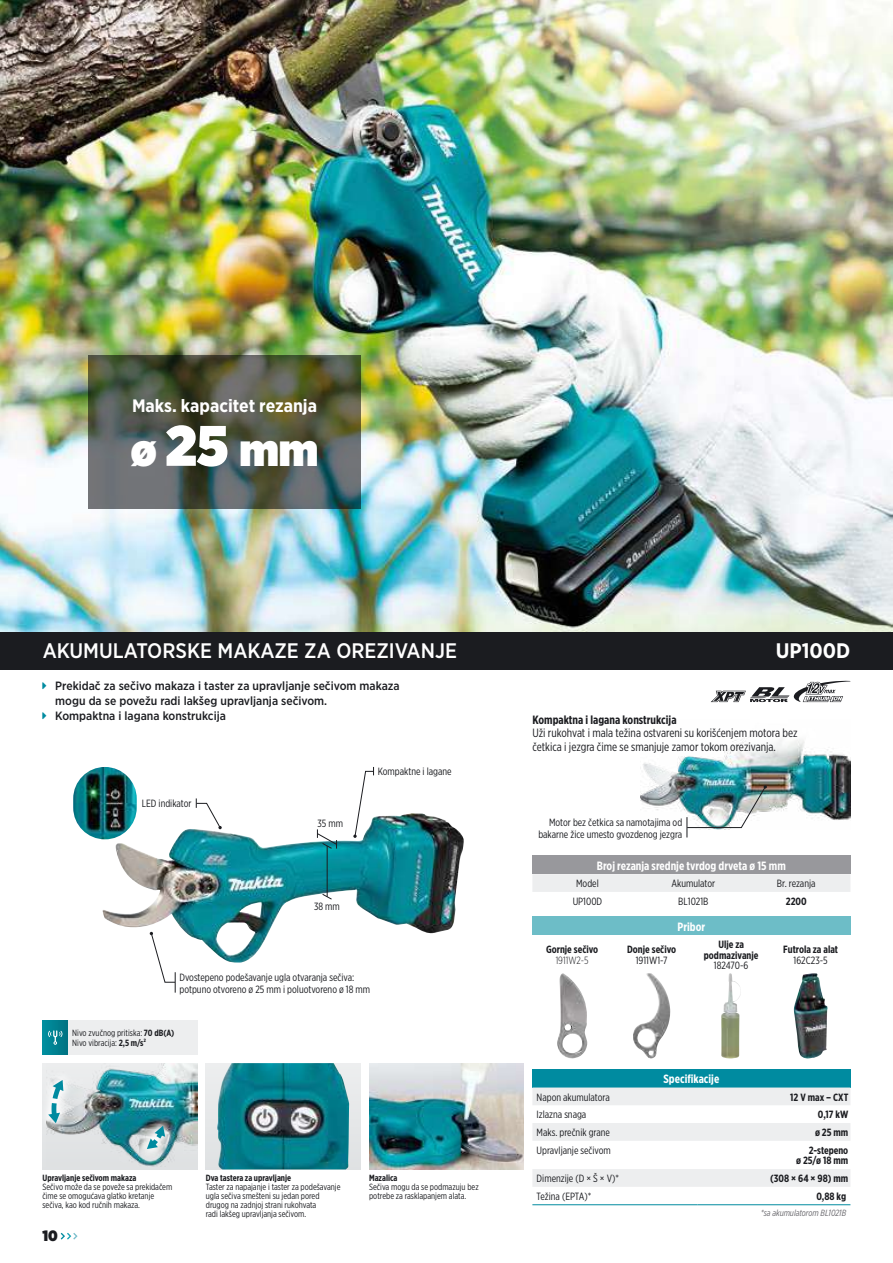
<style>
.page{position:relative;width:893px;height:1263px;background:#fff}
.page>*{position:absolute;margin:0;border:0;box-sizing:border-box;transform-origin:0 0}
.t1{font:900 45px "Gotham Narrow";color:#fff}
.t2{font:500 21px "Gotham Narrow";color:#fff}
.t3{font:700 21px "Gotham Narrow";color:#fff}
.t4{font:700 18px "Gotham Narrow";color:#fff}
.t5{font:900 15px "Gotham Narrow";color:#1b1c20}
.t6{font:500 12px/15px "Gotham Narrow";color:#1b1c20}
.t7{font:12px/13.5px "Gotham X Narrow";color:#1b1c20}
.t8{font:700 12px "Gotham X Narrow";color:#fff}
.t9{font:700 12px "Gotham X Narrow";color:#1b1c20}
.t10{font:10.5px/12px "Gotham X Narrow";color:#1b1c20}
.t11{font:700 10.5px/10.5px "Gotham X Narrow";color:#1b1c20;text-align:right}
.t12{font:300 10.5px "Gotham X Narrow";color:#1b1c20}
.t13{font:9px/9px "Gotham X Narrow";color:#1b1c20}
.t14{font:700 9px "Gotham X Narrow";color:#1b1c20}
.t15{font:italic 9px "Gotham X Narrow";color:#68676c}
.s1{font-size:57px}
.s2{font-weight:700}
</style>
<div class="page">
<div style="left:0;top:631px;width:893px;height:39px;background:#1b1c20"></div>
<img style="left:73px;top:767px;width:64px;height:72px;border-radius:32px">
<img style="left:0;top:0;width:893px;height:631px">
<img style="left:640px;top:739px;width:210px;height:90px">
<img style="left:103px;top:813px;width:361px;height:149px">
<hr style="left:327px;top:846px;width:1px;height:51px;background:#1b1c20">
<svg style="left:317px;top:829px;width:20px;height:20px"></svg>
<svg style="left:322px;top:894px;width:10px;height:6px"></svg>
<div style="left:43px;top:1063px;width:154px;height:106px;background:#dfe1e2"></div>
<img style="left:47px;top:1063px;width:150px;height:98px">
<img style="left:369px;top:1063px;width:155px;height:106px">
<div style="left:206px;top:1063px;width:155px;height:106px;background:#e6e8e9"></div>
<img style="left:217px;top:1063px;width:132px;height:106px">
<div style="left:532px;top:1068px;width:318px;height:19px;background:#008ba0"></div>
<svg style="left:532px;top:1087px;width:318px;height:100px"></svg>
<hr style="left:532px;top:1204px;width:165px;height:1px;background:#008ba0">
<hr style="left:697px;top:1204px;width:153px;height:1px;background:#008ba0">
<svg style="left:196px;top:798px;width:26px;height:31px"></svg>
<svg style="left:150px;top:932px;width:26px;height:61px"></svg>
<svg style="left:353px;top:767px;width:21px;height:71px"></svg>
<svg style="left:711px;top:681px;width:139px;height:21px"></svg>
<div style="left:43px;top:1020px;width:25px;height:34px;background:linear-gradient(to bottom,#008090,#008090)"></div>
<div style="left:68px;top:1020px;width:129px;height:34px;background:#edeeef"></div>
<svg style="left:48px;top:1030px;width:15px;height:15px"></svg>
<div style="left:532px;top:855px;width:318px;height:19px;background:#98989c"></div>
<div style="left:532px;top:874px;width:318px;height:18px;background:#edeeef"></div>
<div style="left:532px;top:916px;width:318px;height:19px;background:#6dbdc7"></div>
<img style="left:557px;top:973px;width:30px;height:85px">
<img style="left:633px;top:973px;width:37px;height:85px">
<img style="left:721px;top:973px;width:20px;height:85px">
<img style="left:794px;top:973px;width:20px;height:38px">
<img style="left:687px;top:785px;width:80px;height:52px">
<svg style="left:42px;top:1069px;width:33px;height:65px"></svg>
<svg style="left:48px;top:1080px;width:15px;height:43px"></svg>
<img style="left:130px;top:1108px;width:54px;height:59px">
<svg style="left:61px;top:1233px;width:16px;height:6px"></svg>
<svg style="left:88px;top:355px;width:273px;height:153px;background:#535a4c"></svg>
<h3 class="t4" style="left:132px;top:394px;width:187px">Maks. kapacitet rezanja</h3>
<h1 class="t1" style="left:131px;top:419px;width:189px">ø <span class="s1">25</span> mm</h1>
<h2 class="t2" style="left:43px;top:637px;width:416px">AKUMULATORSKE MAKAZE ZA OREZIVANJE</h2>
<h2 class="t3" style="left:776px;top:637px;width:76px">UP100D</h2>
<p class="t6" style="left:55px;top:678px;width:346px">Prekidač za sečivo makaza i taster za upravljanje sečivom makaza mogu da se povežu radi lakšeg upravljanja sečivom.<br>Kompaktna i lagana konstrukcija</p>
<p class="t10" style="left:142px;top:797px;width:51px">LED indikator</p>
<p class="t10" style="left:317px;top:817px;width:27px">35 mm</p>
<p class="t10" style="left:378px;top:765px;width:75px">Kompaktne i lagane</p>
<p class="t10" style="left:314px;top:900px;width:27px">38 mm</p>
<p class="t10" style="left:179px;top:971px;width:192px">Dvostepeno podešavanje ugla otvaranja sečiva: potpuno otvoreno ø 25 mm i poluotvoreno ø 18 mm</p>
<p class="t13" style="left:72px;top:1028px;width:104px;line-height:9.8px">Nivo zvučnog pritiska: <span class="s2">70 dB(A)<br></span>Nivo vibracija: <span class="s2">2,5 m/s²</span></p>
<p class="t14" style="left:43px;top:1172px;width:95px">Upravljanje sečivom makaza</p>
<p class="t13" style="left:43px;top:1182px;width:131px">Sečivo može da se poveže sa prekidačem čime se omogućava glatko kretanje sečiva, kao kod ručnih makaza.</p>
<h3 class="t5" style="left:43px;top:1225px;width:17px">10</h3>
<p class="t14" style="left:206px;top:1172px;width:87px">Dva tastera za upravljanje</p>
<p class="t13" style="left:206px;top:1182px;width:136px">Taster za napajanje i taster za podešavanje ugla sečiva smešteni su jedan pored drugog na zadnjoj strani rukohvata<br>radi lakšeg upravljanja sečivom.</p>
<p class="t14" style="left:369px;top:1172px;width:30px">Mazalica</p>
<p class="t13" style="left:369px;top:1182px;width:111px">Sečiva mogu da se podmazuju bez potrebe za rasklapanjem alata.</p>
<p class="t9" style="left:532px;top:712px;width:146px">Kompaktna i lagana konstrukcija</p>
<p class="t7" style="left:532px;top:726px;width:267px">Uži rukohvat i mala težina ostvareni su korišćenjem motora bez četkica i jezgra čime se smanjuje zamor tokom orezivanja.</p>
<p class="t10" style="left:538px;top:816px;width:145px;text-align:right">Motor bez četkica sa namotajima od bakarne žice umesto gvozdenog jezgra</p>
<p class="t8" style="left:597px;top:858px;width:191px">Broj rezanja srednje tvrdog drveta ø 15 mm</p>
<p class="t10" style="left:576px;top:877px;width:24px">Model</p>
<p class="t10" style="left:671px;top:877px;width:45px">Akumulator</p>
<p class="t10" style="left:777px;top:877px;width:40px">Br. rezanja</p>
<p class="t10" style="left:573px;top:895px;width:31px">UP100D</p>
<p class="t10" style="left:678px;top:895px;width:32px">BL1021B</p>
<p class="t11" style="left:786px;top:896px;width:22px">2200</p>
<p class="t8" style="left:678px;top:919px;width:29px">Pribor</p>
<p class="t11" style="left:546px;top:944px;width:54px">Gornje sečivo</p>
<p class="t12" style="left:556px;top:954px;width:34px">1911W2-5</p>
<p class="t11" style="left:704px;top:939px;width:56px;text-align:center">Ulje za podmazivanje</p>
<p class="t10" style="left:714px;top:959px;width:36px">182470-6</p>
<p class="t11" style="left:627px;top:944px;width:51px">Donje sečivo</p>
<p class="t10" style="left:636px;top:954px;width:33px">1911W1-7</p>
<p class="t11" style="left:783px;top:944px;width:56px">Futrola za alat</p>
<p class="t10" style="left:794px;top:954px;width:36px">162C23-5</p>
<p class="t8" style="left:663px;top:1071px;width:57px">Specifikacije</p>
<p class="t10" style="left:537px;top:1091px;width:75px">Napon akumulatora</p>
<p class="t11" style="left:790px;top:1091px;width:60px">12 V max – CXT</p>
<p class="t10" style="left:537px;top:1108px;width:51px">Izlazna snaga</p>
<p class="t11" style="left:818px;top:1109px;width:32px">0,17 kW</p>
<p class="t10" style="left:537px;top:1126px;width:75px">Maks. prečnik grane</p>
<p class="t11" style="left:815px;top:1127px;width:35px">ø 25 mm</p>
<p class="t10" style="left:537px;top:1144px;width:76px">Upravljanje sečivom</p>
<p class="t11" style="left:796px;top:1145px;width:54px">2-stepeno<br>ø 25/ø 18 mm</p>
<p class="t10" style="left:537px;top:1172px;width:84px">Dimenzije (D × Š × V)*</p>
<p class="t11" style="left:770px;top:1173px;width:80px">(308 × 64 × 98) mm</p>
<p class="t10" style="left:537px;top:1190px;width:56px">Težina (EPTA)*</p>
<p class="t11" style="left:816px;top:1191px;width:31px">0,88 kg</p>
<p class="t15" style="left:761px;top:1208px;width:87px">*sa akumulatorom BL1021B</p>
</div>
